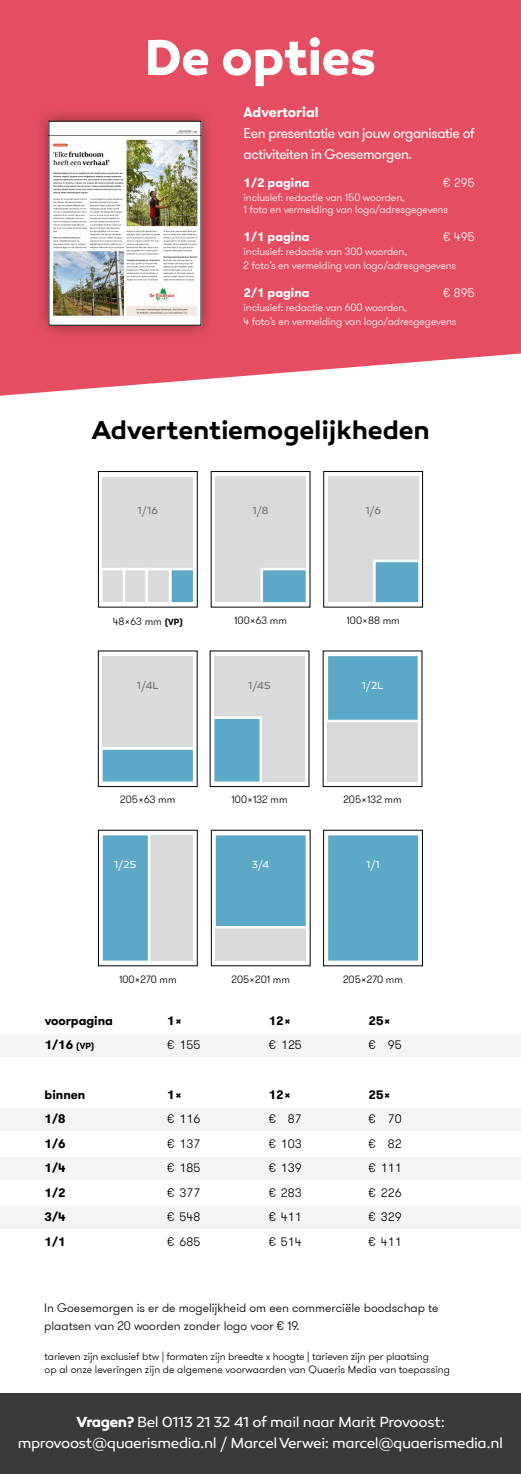
<style>
.page{position:relative;width:521px;height:1474px;background:#fff}
.page>*{position:absolute;margin:0;border:0;box-sizing:border-box;transform-origin:0 0}
.t1{font:700 50.75px "Canaro";letter-spacing:-.005em;color:#fff}
.t2{font:600 26.25px "Canaro";letter-spacing:-.005em;color:#000}
.t3{font:14.88px/21px "Canaro";letter-spacing:-.025em;color:#fff;text-align:center}
.t4{font:14px/21px "GT Walsheim Pro";letter-spacing:-.03em;color:#fff}
.t5{font:700 14px "GT Walsheim Pro";color:#fff}
.t6{font:300 12.25px/17.5px "GT Walsheim Pro";color:#000}
.t7{font:700 12.25px "GT Walsheim Pro";color:#000}
.t8{font:700 12.25px "GT Walsheim Pro";color:#fff}
.t9{font:300 12.25px "GT Walsheim Pro";color:#fff}
.t10{font:300 10.5px/12.2px "GT Walsheim Pro";color:#000}
.t11{font:300 10.5px/14px "GT Walsheim Pro";letter-spacing:-.01em;color:#fff}
.t12{font:10.5px "Canaro";color:#6e6e6e}
.t13{font:10.5px "Canaro";color:#fff}
.s1{font-weight:700;font-size:8.75px}
.s2{font-size:8.75px}
.s3{font-weight:700}
</style>
<div class="page">
<div style="left:0;top:0;width:521px;height:396px;background:#e54e62"></div>
<div style="left:34px;top:106px;width:182px;height:234px;background:#000;opacity:.4"></div>
<img style="left:51px;top:123px;width:148px;height:200px">
<svg style="left:328px;top:476px;width:91px;height:82px"></svg>
<div style="left:323px;top:471px;width:100px;height:136px;border:1px solid #000"></div>
<div style="left:328px;top:477px;width:90px;height:125px;background:#d9dada"></div>
<svg style="left:372px;top:558px;width:50px;height:48px"></svg>
<div style="left:98px;top:471px;width:100px;height:136px;border:1px solid #000"></div>
<div style="left:103px;top:477px;width:90px;height:91px;background:#d9dada"></div>
<div style="left:215px;top:477px;width:91px;height:125px;background:#d9dada"></div>
<svg style="left:260px;top:568px;width:46px;height:35px;background:#74b6cf"></svg>
<svg style="left:327px;top:781px;width:91px;height:1px"></svg>
<div style="left:327px;top:656px;width:91px;height:125px;background:#d9dada"></div>
<svg style="left:327px;top:656px;width:91px;height:66px;background:#63adc9"></svg>
<div style="left:98px;top:830px;width:100px;height:136px;border:1px solid #000"></div>
<svg style="left:215px;top:960px;width:91px;height:1px"></svg>
<div style="left:211px;top:830px;width:99px;height:136px;border:1px solid #000"></div>
<div style="left:323px;top:830px;width:100px;height:136px;border:1px solid #000"></div>
<svg style="left:324px;top:831px;width:98px;height:133px;background:#70b4ce"></svg>
<div style="left:215px;top:835px;width:91px;height:125px;background:#d9dada"></div>
<svg style="left:212px;top:831px;width:97px;height:98px;background:#72b5ce"></svg>
<div style="left:98px;top:650px;width:99px;height:136px;border:1px solid #000"></div>
<div style="left:103px;top:656px;width:90px;height:125px;background:#d9dada"></div>
<div style="left:214px;top:656px;width:91px;height:125px;background:#d9dada"></div>
<svg style="left:214px;top:716px;width:49px;height:66px;background:#6eb2cd"></svg>
<div style="left:148px;top:835px;width:45px;height:125px;background:#d9dada"></div>
<svg style="left:99px;top:831px;width:53px;height:133px;background:#7ab9d1"></svg>
<svg style="left:99px;top:746px;width:98px;height:39px"></svg>
<div style="left:0;top:1206px;width:521px;height:22px;background:#f4f4f4"></div>
<div style="left:0;top:1157px;width:521px;height:22px;background:#f4f4f4"></div>
<div style="left:0;top:1108px;width:521px;height:23px;background:#f4f4f4"></div>
<div style="left:0;top:1034px;width:521px;height:23px;background:#f4f4f4"></div>
<svg style="left:99px;top:566px;width:98px;height:40px"></svg>
<div style="left:0;top:1393px;width:521px;height:80px;background:#3a3a39"></div>
<h1 class="t1" style="left:145px;top:26px;width:233px">De opties</h1>
<h3 class="t5" style="left:244px;top:103px;width:77px">Advertorial</h3>
<h3 class="t4" style="left:244px;top:123px;width:233px">Een presentatie van jouw organisatie of activiteiten in Goesemorgen.</h3>
<p class="t8" style="left:244px;top:174px;width:68px">1/2 pagina</p>
<p class="t9" style="left:443px;top:175px;width:33px">€ 295</p>
<p class="t11" style="left:244px;top:191px;width:206px;line-height:12.6px">inclusief: redactie van 150 woorden,<br>1 foto en vermelding van logo/adresgegevens</p>
<p class="t8" style="left:244px;top:229px;width:68px">1/1 pagina</p>
<p class="t9" style="left:443px;top:229px;width:33px">€ 495</p>
<p class="t11" style="left:244px;top:245px;width:214px">inclusief: redactie van 300 woorden,<br>2 foto’s en vermelding van logo/adresgegevens</p>
<p class="t8" style="left:244px;top:285px;width:68px">2/1 pagina</p>
<p class="t9" style="left:443px;top:285px;width:33px">€ 895</p>
<p class="t11" style="left:244px;top:301px;width:214px">inclusief: redactie van 600 woorden,<br>4 foto’s en vermelding van logo/adresgegevens</p>
<h2 class="t2" style="left:91px;top:414px;width:340px">Advertentiemogelijkheden</h2>
<p class="t12" style="left:138px;top:504px;width:22px">1/16</p>
<p class="t12" style="left:252px;top:504px;width:18px">1/8</p>
<p class="t12" style="left:365px;top:504px;width:17px">1/6</p>
<p class="t10" style="left:113px;top:615px;width:71px">48x63 mm <span class="s1">(VP)</span></p>
<p class="t10" style="left:234px;top:614px;width:54px">100x63 mm</p>
<p class="t10" style="left:346px;top:614px;width:55px">100x88 mm</p>
<p class="t12" style="left:137px;top:679px;width:23px">1/4L</p>
<p class="t12" style="left:248px;top:679px;width:24px">1/4S</p>
<p class="t13" style="left:362px;top:679px;width:23px">1/2L</p>
<p class="t10" style="left:120px;top:794px;width:56px">205x63 mm</p>
<p class="t10" style="left:232px;top:794px;width:57px">100x132 mm</p>
<p class="t10" style="left:343px;top:794px;width:60px">205x132 mm</p>
<p class="t13" style="left:114px;top:858px;width:24px">1/2S</p>
<p class="t13" style="left:252px;top:858px;width:19px">3/4</p>
<p class="t13" style="left:366px;top:858px;width:15px">1/1</p>
<p class="t10" style="left:119px;top:973px;width:59px">100x270 mm</p>
<p class="t10" style="left:231px;top:973px;width:60px">205x201 mm</p>
<p class="t10" style="left:343px;top:973px;width:61px">205x270 mm</p>
<p class="t7" style="left:45px;top:1012px;width:70px">voorpagina</p>
<p class="t7" style="left:167px;top:1012px;width:17px">1x</p>
<p class="t7" style="left:269px;top:1012px;width:24px">12x</p>
<p class="t7" style="left:368px;top:1012px;width:24px">25x</p>
<p class="t7" style="left:45px;top:1036px;width:51px">1/16 <span class="s2">(VP)</span></p>
<p class="t6" style="left:167px;top:1036px;width:35px">€ 155</p>
<p class="t6" style="left:269px;top:1036px;width:35px">€ 125</p>
<p class="t6" style="left:368px;top:1036px;width:35px">€ 95</p>
<p class="t7" style="left:45px;top:1086px;width:42px">binnen</p>
<p class="t7" style="left:167px;top:1086px;width:17px">1x</p>
<p class="t7" style="left:269px;top:1086px;width:24px">12x</p>
<p class="t7" style="left:368px;top:1086px;width:24px">25x</p>
<p class="t7" style="left:45px;top:1111px;width:23px">1/8</p>
<p class="t6" style="left:167px;top:1110px;width:35px">€ 116</p>
<p class="t6" style="left:269px;top:1110px;width:35px">€ 87</p>
<p class="t6" style="left:368px;top:1110px;width:35px">€ 70</p>
<p class="t7" style="left:45px;top:1135px;width:23px">1/6</p>
<p class="t6" style="left:167px;top:1135px;width:35px">€ 137</p>
<p class="t6" style="left:269px;top:1135px;width:35px">€ 103</p>
<p class="t6" style="left:368px;top:1135px;width:35px">€ 82</p>
<p class="t7" style="left:45px;top:1160px;width:23px">1/4</p>
<p class="t6" style="left:167px;top:1159px;width:35px">€ 185</p>
<p class="t6" style="left:269px;top:1159px;width:35px">€ 139</p>
<p class="t6" style="left:368px;top:1159px;width:35px">€ 111</p>
<p class="t7" style="left:45px;top:1184px;width:23px">1/2</p>
<p class="t6" style="left:167px;top:1184px;width:35px">€ 377</p>
<p class="t6" style="left:269px;top:1184px;width:35px">€ 283</p>
<p class="t6" style="left:368px;top:1184px;width:35px">€ 226</p>
<p class="t7" style="left:45px;top:1209px;width:23px">3/4</p>
<p class="t6" style="left:167px;top:1208px;width:35px">€ 548</p>
<p class="t6" style="left:269px;top:1208px;width:35px">€ 411</p>
<p class="t6" style="left:368px;top:1208px;width:35px">€ 329</p>
<p class="t7" style="left:45px;top:1233px;width:23px">1/1</p>
<p class="t6" style="left:167px;top:1233px;width:35px">€ 685</p>
<p class="t6" style="left:269px;top:1233px;width:35px">€ 514</p>
<p class="t6" style="left:368px;top:1233px;width:35px">€ 411</p>
<p class="t6" style="left:44px;top:1299px;width:396px">In Goesemorgen is er de mogelijkheid om een commerciële boodschap te plaatsen van 20 woorden zonder logo voor € 19.</p>
<p class="t10" style="left:45px;top:1350px;width:407px">tarieven zijn exclusief btw | formaten zijn breedte x hoogte | tarieven zijn per plaatsing<br>op al onze leveringen zijn de algemene voorwaarden van Quaeris Media van toepassing</p>
<h3 class="t3" style="left:18px;top:1411px;width:487px"><span class="s3">Vragen?</span> Bel 0113 21 32 41 of mail naar Marit Provoost: mprovoost@quaerismedia.nl / Marcel Verwei: marcel@quaerismedia.nl</h3>
</div>
